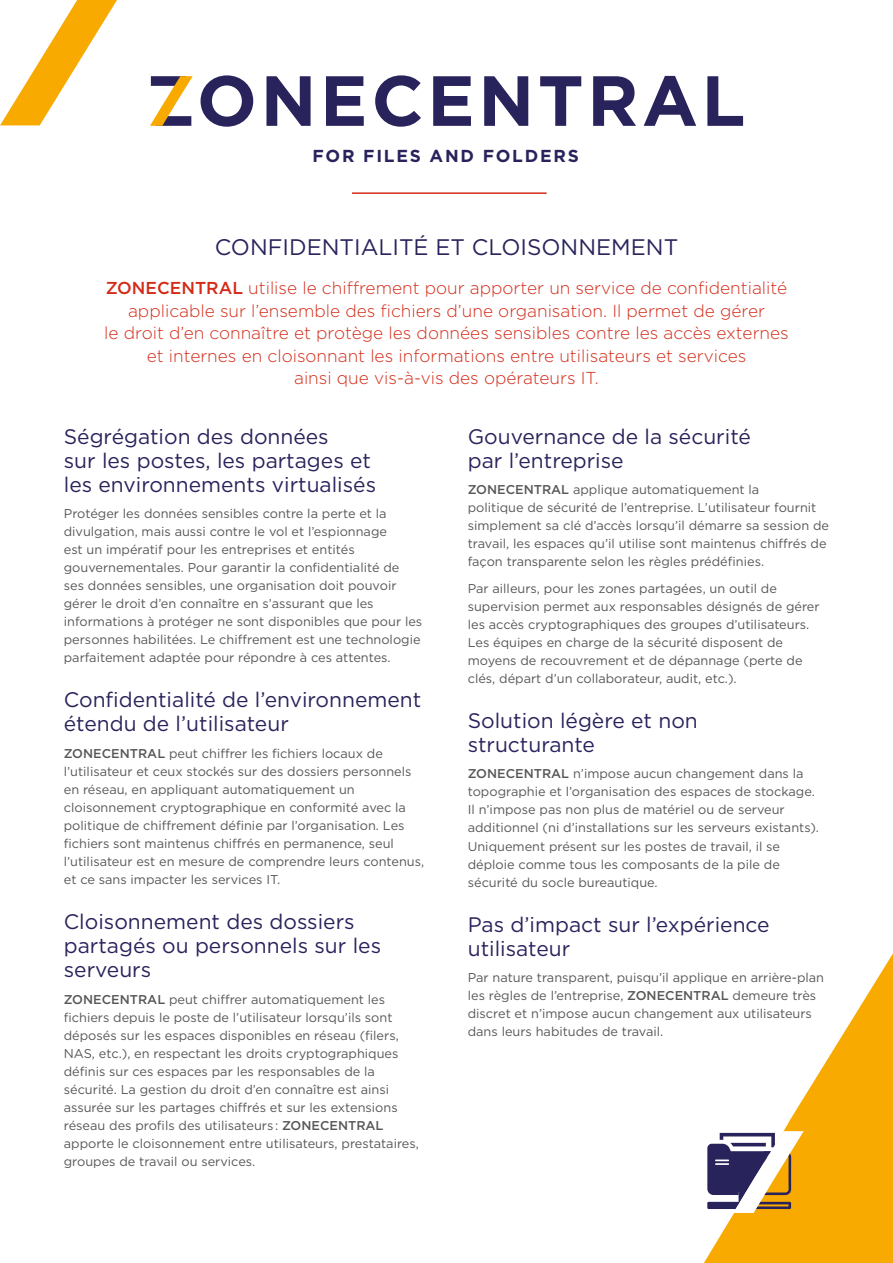
<style>
.page{position:relative;width:893px;height:1263px;background:#fff}
.page>*{position:absolute;margin:0;border:0;box-sizing:border-box;transform-origin:0 0}
.t1{font:22.5px "Gotham";color:#29235c}
.t2{font:21px/24px "Gotham";color:#29235c}
.t3{font:700 17.4px "Gotham";letter-spacing:.1em;color:#29235c}
.t4{font:300 17.25px/22.5px "Gotham";color:#d32b18;text-align:center}
.t5{font:12.75px/18px "Gotham";color:#575756}
.s1{font-weight:500}
</style>
<div class="page">
<svg style="left:704px;top:953px;width:189px;height:310px"></svg>
<div style="left:846px;top:1168px;width:47px;height:95px;background:#f8aa00"></div>
<svg style="left:707px;top:1131px;width:97px;height:82px"></svg>
<svg style="left:0;top:0;width:117px;height:125px"></svg>
<hr style="left:352px;top:192px;width:195px;height:2px;background:#d32b18">
<svg style="left:201px;top:75px;width:52px;height:52px"></svg>
<svg style="left:266px;top:76px;width:45px;height:50px"></svg>
<svg style="left:326px;top:76px;width:38px;height:50px"></svg>
<svg style="left:375px;top:75px;width:46px;height:52px"></svg>
<svg style="left:433px;top:76px;width:38px;height:50px"></svg>
<svg style="left:484px;top:76px;width:44px;height:50px"></svg>
<svg style="left:540px;top:76px;width:41px;height:50px"></svg>
<svg style="left:593px;top:76px;width:43px;height:50px"></svg>
<svg style="left:644px;top:76px;width:52px;height:50px"></svg>
<svg style="left:707px;top:76px;width:36px;height:50px"></svg>
<svg style="left:150px;top:76px;width:43px;height:50px"></svg>
<h3 class="t3" style="left:312px;top:144px;width:268px">FOR FILES AND FOLDERS</h3>
<h1 class="t1" style="left:215px;top:233px;width:465px">CONFIDENTIALITÉ ET CLOISONNEMENT</h1>
<p class="t4" style="left:104px;top:277px;width:686px"><span class="s1">ZONECENTRAL</span> utilise le chiffrement pour apporter un service de confidentialité applicable sur l’ensemble des fichiers d’une organisation. Il permet de gérer<br>le droit d’en connaître et protège les données sensibles contre les accès externes et internes en cloisonnant les informations entre utilisateurs et services<br>ainsi que vis-à-vis des opérateurs IT.</p>
<h2 class="t2" style="left:64px;top:424px;width:314px">Ségrégation des données<br>sur les postes, les partages et les environnements virtualisés</h2>
<p class="t5" style="left:64px;top:504px;width:360px">Protéger les données sensibles contre la perte et la divulgation, mais aussi contre le vol et l’espionnage<br>est un impératif pour les entreprises et entités gouvernementales. Pour garantir la confidentialité de ses données sensibles, une organisation doit pouvoir gérer le droit d’en connaître en s’assurant que les informations à protéger ne sont disponibles que pour les personnes habilitées. Le chiffrement est une technologie parfaitement adaptée pour répondre à ces attentes.</p>
<h2 class="t2" style="left:64px;top:687px;width:359px">Confidentialité de l’environnement étendu de l’utilisateur</h2>
<p class="t5" style="left:64px;top:744px;width:362px"><span class="s1">ZONECENTRAL</span> peut chiffrer les fichiers locaux de l’utilisateur et ceux stockés sur des dossiers personnels en réseau, en appliquant automatiquement un cloisonnement cryptographique en conformité avec la politique de chiffrement définie par l’organisation. Les fichiers sont maintenus chiffrés en permanence, seul l’utilisateur est en mesure de comprendre leurs contenus, et ce sans impacter les services IT.</p>
<h2 class="t2" style="left:64px;top:909px;width:319px">Cloisonnement des dossiers partagés ou personnels sur les serveurs</h2>
<p class="t5" style="left:64px;top:990px;width:357px"><span class="s1">ZONECENTRAL</span> peut chiffrer automatiquement les fichiers depuis le poste de l’utilisateur lorsqu’ils sont déposés sur les espaces disponibles en réseau (filers, NAS, etc.), en respectant les droits cryptographiques définis sur ces espaces par les responsables de la sécurité. La gestion du droit d’en connaître est ainsi assurée sur les partages chiffrés et sur les extensions réseau des profils des utilisateurs : <span class="s1">ZONECENTRAL </span>apporte le cloisonnement entre utilisateurs, prestataires, groupes de travail ou services.</p>
<h2 class="t2" style="left:468px;top:424px;width:285px">Gouvernance de la sécurité par l’entreprise</h2>
<p class="t5" style="left:468px;top:480px;width:363px"><span class="s1">ZONECENTRAL</span> applique automatiquement la<br>politique de sécurité de l’entreprise. L’utilisateur fournit simplement sa clé d’accès lorsqu’il démarre sa session de travail, les espaces qu’il utilise sont maintenus chiffrés de façon transparente selon les règles prédéfinies.</p>
<p class="t5" style="left:468px;top:579px;width:353px">Par ailleurs, pour les zones partagées, un outil de supervision permet aux responsables désignés de gérer les accès cryptographiques des groupes d’utilisateurs.<br>Les équipes en charge de la sécurité disposent de moyens de recouvrement et de dépannage (perte de clés, départ d’un collaborateur, audit, etc.).</p>
<h2 class="t2" style="left:468px;top:708px;width:232px">Solution légère et non structurante</h2>
<p class="t5" style="left:468px;top:765px;width:353px"><span class="s1">ZONECENTRAL</span> n’impose aucun changement dans la topographie et l’organisation des espaces de stockage.<br>Il n’impose pas non plus de matériel ou de serveur additionnel (ni d’installations sur les serveurs existants).<br>Uniquement présent sur les postes de travail, il se déploie comme tous les composants de la pile de sécurité du socle bureautique.</p>
<h2 class="t2" style="left:468px;top:912px;width:303px">Pas d’impact sur l’expérience utilisateur</h2>
<p class="t5" style="left:468px;top:968px;width:358px">Par nature transparent, puisqu’il applique en arrière-plan les règles de l’entreprise, <span class="s1">ZONECENTRAL</span> demeure très discret et n’impose aucun changement aux utilisateurs dans leurs habitudes de travail.</p>
</div>
